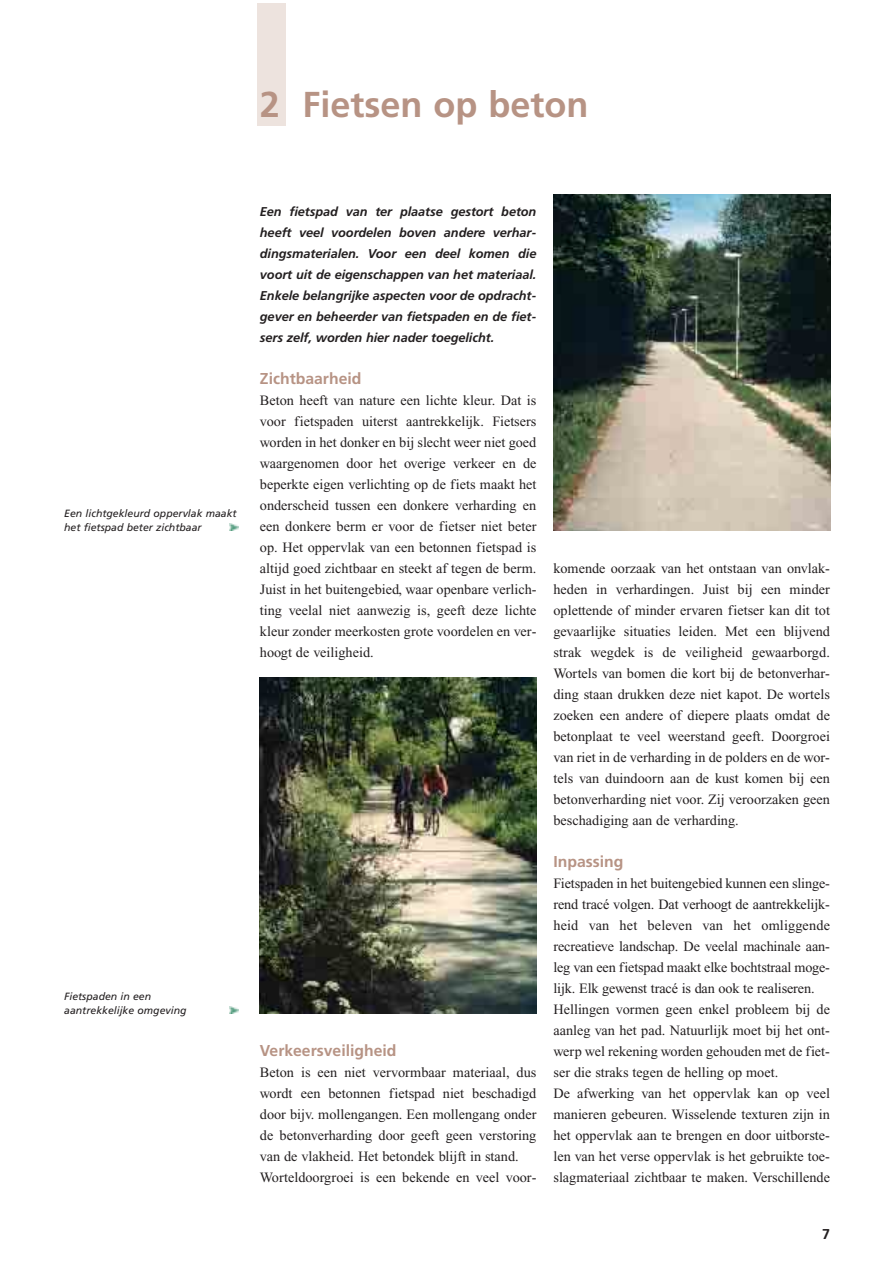
<style>
.page{position:relative;width:893px;height:1263px;background:#fff}
.page>*{position:absolute;margin:0;border:0;box-sizing:border-box;transform-origin:0 0}
.t1{font:700 36px "Frutiger";color:#b79384}
.t2{font:700 15.75px "Frutiger";color:#b79384}
.t3{font:14.25px/21px "Times New Roman";color:#231f20;text-align:justify}
.t4{font:700 14.25px "Frutiger";color:#231f20}
.t5{font:italic 700 12.75px/21px "Frutiger";letter-spacing:-.005em;color:#231f20;text-align:justify}
.t6{font:italic 10.5px/13.5px "Frutiger";color:#231f20}
</style>
<div class="page">
<svg style="left:229px;top:1006px;width:9px;height:7px"></svg>
<svg style="left:229px;top:523px;width:9px;height:7px"></svg>
<div style="left:257px;top:3px;width:29px;height:123px;background:#ede3de"></div>
<img style="left:260px;top:678px;width:276px;height:336px">
<img style="left:553px;top:195px;width:277px;height:336px">
<h1 class="t1" style="left:260px;top:90px;width:330px">2 Fietsen op beton</h1>
<p class="t6" style="left:64px;top:508px;width:174px">Een lichtgekleurd oppervlak maakt het fietspad beter zichtbaar</p>
<p class="t6" style="left:64px;top:991px;width:124px">Fietspaden in een aantrekkelijke omgeving</p>
<p class="t5" style="left:260px;top:202px;width:278px">Een fietspad van ter plaatse gestort beton heeft veel voordelen boven andere verhar&shy;dingsmaterialen. Voor een deel komen die voort uit de eigenschappen van het materiaal.<br>Enkele belangrijke aspecten voor de opdracht&shy;gever en beheerder van fietspaden en de fiet&shy;sers zelf, worden hier nader toegelicht.</p>
<p class="t2" style="left:260px;top:372px;width:103px">Zichtbaarheid</p>
<p class="t3" style="left:260px;top:391px;width:278px">Beton heeft van nature een lichte kleur. Dat is voor fietspaden uiterst aantrekkelijk. Fietsers worden in het donker en bij slecht weer niet goed waargenomen door het overige verkeer en de beperkte eigen verlichting op de fiets maakt het onderscheid tussen een donkere verharding en een donkere berm er voor de fietser niet beter op. Het oppervlak van een betonnen fietspad is altijd goed zichtbaar en steekt af tegen de berm.<br>Juist in het buitengebied, waar openbare verlich&shy;ting veelal niet aanwezig is, geeft deze lichte kleur zonder meerkosten grote voordelen en ver&shy;hoogt de veiligheid.</p>
<p class="t2" style="left:260px;top:1044px;width:138px">Verkeersveiligheid</p>
<p class="t3" style="left:260px;top:1063px;width:278px;text-align:left">Beton is een niet vervormbaar materiaal, dus wordt een betonnen fietspad niet beschadigd door bijv. mollengangen. Een mollengang onder de betonverharding door geeft geen verstoring van de vlakheid. Het betondek blijft in stand.<br>Worteldoorgroei is een bekende en veel voor-</p>
<p class="t3" style="left:553px;top:559px;width:278px">komende oorzaak van het ontstaan van onvlak&shy;heden in verhardingen. Juist bij een minder oplettende of minder ervaren fietser kan dit tot gevaarlijke situaties leiden. Met een blijvend strak wegdek is de veiligheid gewaarborgd.<br>Wortels van bomen die kort bij de betonverhar&shy;ding staan drukken deze niet kapot. De wortels zoeken een andere of diepere plaats omdat de betonplaat te veel weerstand geeft. Doorgroei van riet in de verharding in de polders en de wor&shy;tels van duindoorn aan de kust komen bij een betonverharding niet voor. Zij veroorzaken geen beschadiging aan de verharding.</p>
<p class="t2" style="left:553px;top:855px;width:71px">Inpassing</p>
<p class="t3" style="left:553px;top:874px;width:278px;text-align:left">Fietspaden in het buitengebied kunnen een slinge&shy;rend tracé volgen. Dat verhoogt de aantrekkelijk&shy;heid van het beleven van het omliggende recreatieve landschap. De veelal machinale aan&shy;leg van een fietspad maakt elke bochtstraal moge&shy;lijk. Elk gewenst tracé is dan ook te realiseren.<br>Hellingen vormen geen enkel probleem bij de aanleg van het pad. Natuurlijk moet bij het ont&shy;werp wel rekening worden gehouden met de fiet&shy;ser die straks tegen de helling op moet.<br>De afwerking van het oppervlak kan op veel manieren gebeuren. Wisselende texturen zijn in het oppervlak aan te brengen en door uitborste&shy;len van het verse oppervlak is het gebruikte toe&shy;slagmateriaal zichtbaar te maken. Verschillende</p>
<p class="t4" style="left:822px;top:1228px;width:9px">7</p>
</div>
